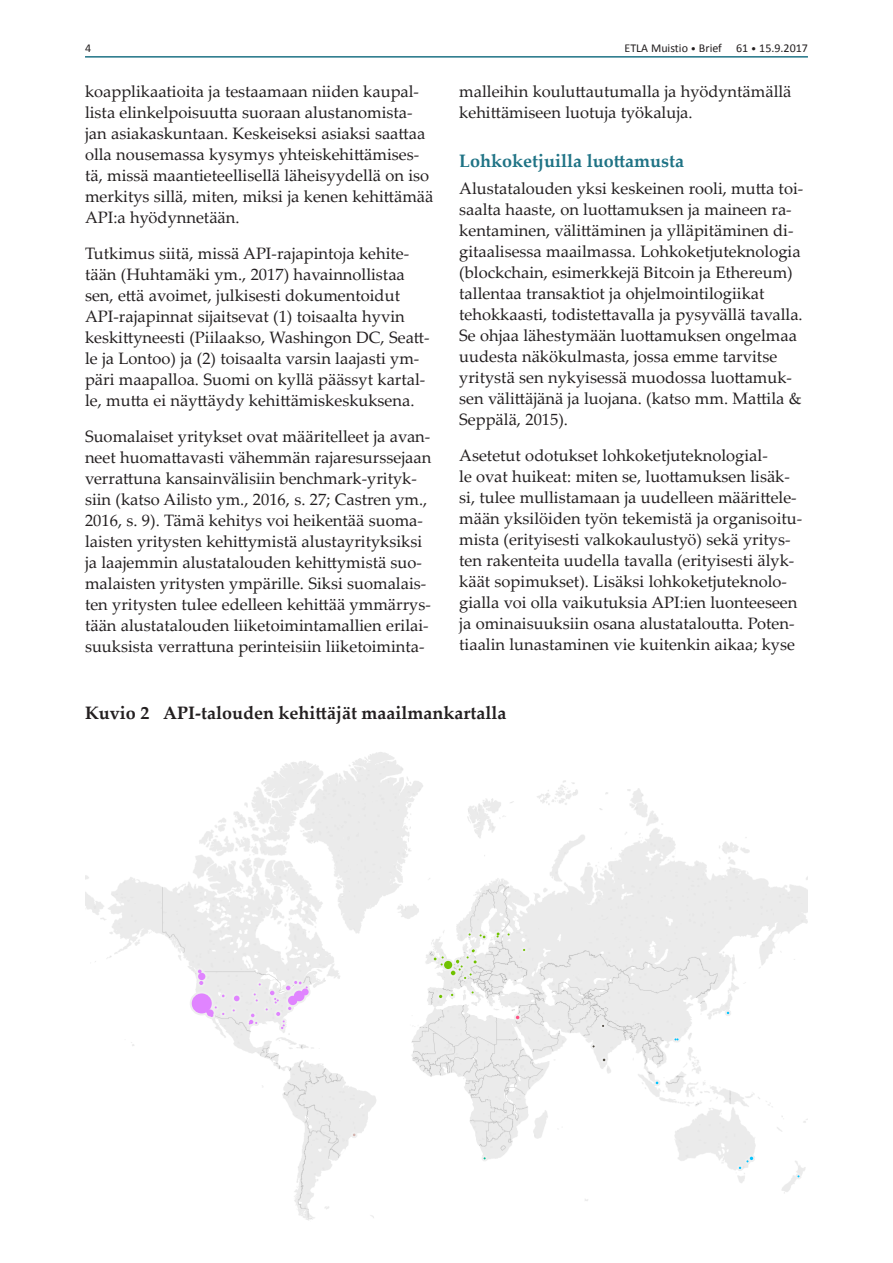
<style>
.page{position:relative;width:893px;height:1263px;background:#fff}
.page>*{position:absolute;margin:0;border:0;box-sizing:border-box;transform-origin:0 0}
.Väliotsikko_1{font:700 18px "Palatino Linotype";color:#231f20}
.Väliotsikko_1-2{font:700 18px "Palatino Linotype";color:#1f7385}
.Leipis{font:16.5px/21px "Palatino Linotype";color:#231f20}
.t1{font:12px "Calibri";color:#231f20}
.s1{font-size:10.5px}
</style>
<div class="page">
<hr style="left:85px;top:56px;width:723px;height:2px;background:#1f7385">
<img style="left:85px;top:752px;width:723px;height:469px">
<div style="left:351px;top:1131px;width:6px;height:7px;border:4px solid #efefef;border-radius:50%"></div>
<div style="left:196px;top:968px;width:8px;height:7px;border:4px solid #efefef;border-radius:50%"></div>
<div style="left:190px;top:991px;width:24px;height:24px;border:4px solid #efefef;border-radius:50%"></div>
<div style="left:196px;top:971px;width:11px;height:11px;border:4px solid #efefef;border-radius:50%"></div>
<div style="left:208px;top:1012px;width:7px;height:7px;border:4px solid #efefef;border-radius:50%"></div>
<div style="left:220px;top:993px;width:7px;height:6px;border:4px solid #efefef;border-radius:50%"></div>
<div style="left:197px;top:979px;width:8px;height:8px;border:4px solid #efefef;border-radius:50%"></div>
<div style="left:292px;top:979px;width:7px;height:7px;border:4px solid #efefef;border-radius:50%"></div>
<div style="left:297px;top:979px;width:7px;height:7px;border:4px solid #efefef;border-radius:50%"></div>
<div style="left:205px;top:1007px;width:11px;height:11px;border:4px solid #efefef;border-radius:50%"></div>
<div style="left:232px;top:994px;width:10px;height:9px;border:4px solid #efefef;border-radius:50%"></div>
<div style="left:300px;top:986px;width:11px;height:11px;border:4px solid #efefef;border-radius:50%"></div>
<div style="left:514px;top:1014px;width:7px;height:7px;border:4px solid #efefef;border-radius:50%"></div>
<div style="left:437px;top:993px;width:7px;height:7px;border:4px solid #efefef;border-radius:50%"></div>
<div style="left:495px;top:930px;width:7px;height:7px;border:4px solid #efefef;border-radius:50%"></div>
<div style="left:432px;top:955px;width:6px;height:7px;border:4px solid #efefef;border-radius:50%"></div>
<div style="left:472px;top:958px;width:7px;height:7px;border:4px solid #efefef;border-radius:50%"></div>
<div style="left:748px;top:1155px;width:7px;height:7px;border:4px solid #efefef;border-radius:50%"></div>
<div style="left:654px;top:1079px;width:6px;height:7px;border:4px solid #efefef;border-radius:50%"></div>
<svg style="left:482px;top:1155px;width:6px;height:6px"></svg>
<svg style="left:591px;top:1043px;width:6px;height:6px"></svg>
<svg style="left:600px;top:1023px;width:6px;height:6px"></svg>
<svg style="left:601px;top:1057px;width:6px;height:6px"></svg>
<svg style="left:198px;top:970px;width:4px;height:3px"></svg>
<div style="left:192px;top:993px;width:20px;height:20px;background:#e084ff;border-radius:50%"></div>
<div style="left:198px;top:973px;width:7px;height:7px;background:#e084ff;border-radius:50%"></div>
<svg style="left:199px;top:981px;width:4px;height:4px"></svg>
<svg style="left:247px;top:981px;width:63px;height:50px"></svg>
<svg style="left:204px;top:995px;width:36px;height:22px"></svg>
<svg style="left:470px;top:989px;width:6px;height:6px"></svg>
<svg style="left:467px;top:931px;width:20px;height:9px"></svg>
<svg style="left:521px;top:947px;width:6px;height:6px"></svg>
<svg style="left:495px;top:931px;width:17px;height:8px"></svg>
<svg style="left:449px;top:992px;width:6px;height:6px"></svg>
<svg style="left:434px;top:947px;width:43px;height:34px"></svg>
<svg style="left:795px;top:1173px;width:6px;height:6px"></svg>
<svg style="left:725px;top:1010px;width:6px;height:6px"></svg>
<svg style="left:737px;top:1157px;width:16px;height:14px"></svg>
<svg style="left:672px;top:1036px;width:8px;height:6px"></svg>
<p class="t1" style="left:85px;top:40px;width:8px">4</p>
<p class="t1" style="left:624px;top:40px;width:185px">ETLA Muistio <span class="s1">•</span> Brief 61 <span class="s1">•</span> 15.9.2017</p>
<p class="Leipis" style="left:85px;top:80px;width:350px">koapplikaatioita ja testaamaan niiden kaupal&shy;lista elinkelpoisuutta suoraan alustanomista&shy;jan asiakaskuntaan. Keskeiseksi asiaksi saattaa olla nousemassa kysymys yhteiskehittämises&shy;tä, missä maantieteellisellä läheisyydellä on iso merkitys sillä, miten, miksi ja kenen kehittämää API:a hyödynnetään.</p>
<p class="Leipis" style="left:85px;top:242px;width:346px">Tutkimus siitä, missä API-rajapintoja kehite&shy;tään (Huhtamäki ym., 2017) havainnollistaa sen, että avoimet, julkisesti dokumentoidut API-rajapinnat sijaitsevat (1) toisaalta hyvin keskittyneesti (Piilaakso, Washingon DC, Seatt&shy;le ja Lontoo) ja (2) toisaalta varsin laajasti ym&shy;päri maapalloa. Suomi on kyllä päässyt kartal&shy;le, mutta ei näyttäydy kehittämiskeskuksena.</p>
<p class="Leipis" style="left:85px;top:425px;width:348px">Suomalaiset yritykset ovat määritelleet ja avan&shy;neet huomattavasti vähemmän rajaresurssejaan verrattuna kansainvälisiin benchmark-yrityk&shy;siin (katso Ailisto ym., 2016, s. 27; Castren ym., 2016, s. 9). Tämä kehitys voi heikentää suoma&shy;laisten yritysten kehittymistä alustayrityksiksi ja laajemmin alustatalouden kehittymistä suo&shy;malaisten yritysten ympärille. Siksi suomalais&shy;ten yritysten tulee edelleen kehittää ymmärrys&shy;tään alustatalouden liiketoimintamallien erilai&shy;suuksista verrattuna perinteisiin liiketoiminta-</p>
<p class="Leipis" style="left:459px;top:80px;width:334px">malleihin kouluttautumalla ja hyödyntämällä kehittämiseen luotuja työkaluja.</p>
<p class="Väliotsikko_1-2" style="left:459px;top:148px;width:226px">Lohkoketjuilla luottamusta</p>
<p class="Leipis" style="left:459px;top:177px;width:346px">Alustatalouden yksi keskeinen rooli, mutta toi&shy;saalta haaste, on luottamuksen ja maineen ra&shy;kentaminen, välittäminen ja ylläpitäminen di&shy;gitaalisessa maailmassa. Lohkoketjuteknologia (blockchain, esimerkkejä Bitcoin ja Ethereum) tallentaa transaktiot ja ohjelmointilogiikat tehokkaasti, todistettavalla ja pysyvällä tavalla.<br>Se ohjaa lähestymään luottamuksen ongelmaa uudesta näkökulmasta, jossa emme tarvitse yritystä sen nykyisessä muodossa luottamuk&shy;sen välittäjänä ja luojana. (katso mm. Mattila &amp; Seppälä, 2015).</p>
<p class="Leipis" style="left:459px;top:444px;width:345px">Asetetut odotukset lohkoketjuteknologial-<br>le ovat huikeat: miten se, luottamuksen lisäk&shy;si, tulee mullistamaan ja uudelleen määrittele&shy;mään yksilöiden työn tekemistä ja organisoitu&shy;mista (erityisesti valkokaulustyö) sekä yritys&shy;ten rakenteita uudella tavalla (erityisesti älyk&shy;käät sopimukset). Lisäksi lohkoketjuteknolo&shy;gialla voi olla vaikutuksia API:ien luonteeseen ja ominaisuuksiin osana alustataloutta. Poten&shy;tiaalin lunastaminen vie kuitenkin aikaa; kyse</p>
<p class="Väliotsikko_1" style="left:85px;top:700px;width:423px">Kuvio 2 API-talouden kehittäjät maailmankartalla</p>
</div>
